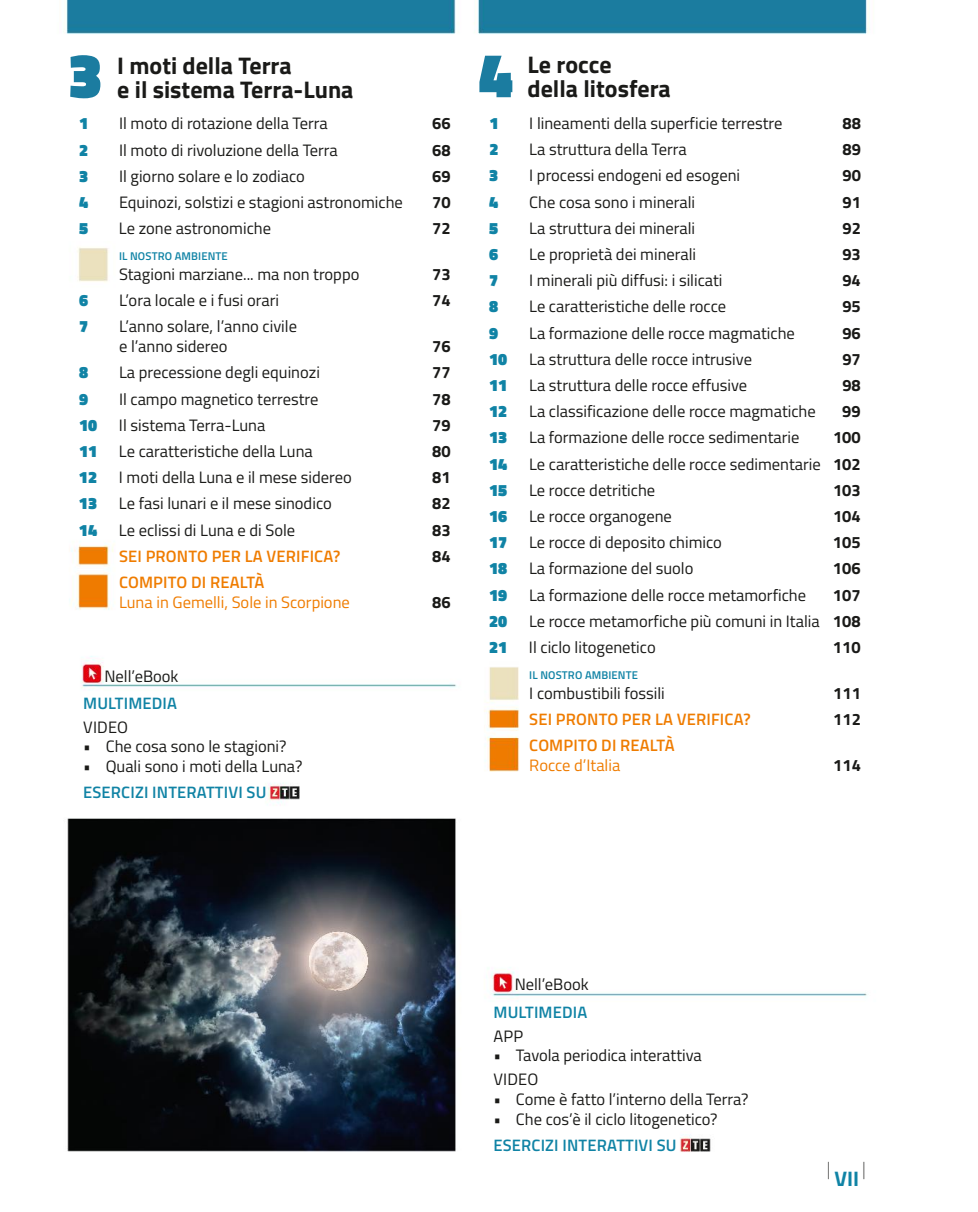
<style>
.page{position:relative;width:978px;height:1212px;background:#fff}
.page>*{position:absolute;margin:0;border:0;box-sizing:border-box;transform-origin:0 0}
.t1{font:900 63px "Titillium";color:#1b7ca0}
.t2{font:700 24px "Titillium";color:#1a1a18}
.t3{font:700 21px "Titillium";color:#1083a5}
.t4{font:100 18px "Titillium";color:#1a1a18}
.t5{font:16.5px/19.8px "Titillium";color:#1a1a18}
.t6{font:700 16.5px "Titillium";color:#1a1a18}
.t7{font:600 16.5px "Titillium";letter-spacing:.01em;color:#ef7c00}
.t8{font:600 16.5px "Titillium";letter-spacing:.01em;color:#1083a5}
.t9{font:900 16.5px "Titillium";color:#1083a5}
.t10{font:16.5px "Titillium";color:#ef7c00}
.t11{font:600 11.25px "Titillium";letter-spacing:.01em;color:#1083a5}
.s1{font-weight:700}
</style>
<div class="page">
<img style="left:66px;top:0;width:803px;height:1152px">
<h1 class="t1" style="left:68px;top:39px;width:36px">3</h1>
<h2 class="t2" style="left:117px;top:55px;width:176px">I moti della Terra</h2>
<h2 class="t2" style="left:117px;top:79px;width:238px">e il sistema Terra-Luna</h2>
<p class="t9" style="left:79px;top:114px;width:11px">1</p>
<p class="t5" style="left:119px;top:116px;width:210px">Il moto di rotazione della Terra</p>
<p class="t6" style="left:432px;top:117px;width:20px">66</p>
<p class="t9" style="left:79px;top:140px;width:11px">2</p>
<p class="t5" style="left:119px;top:142px;width:220px">Il moto di rivoluzione della Terra</p>
<p class="t6" style="left:432px;top:143px;width:20px">68</p>
<p class="t9" style="left:79px;top:166px;width:11px">3</p>
<p class="t5" style="left:119px;top:168px;width:187px">Il giorno solare e lo zodiaco</p>
<p class="t6" style="left:432px;top:169px;width:20px">69</p>
<p class="t9" style="left:79px;top:193px;width:11px">4</p>
<p class="t5" style="left:119px;top:194px;width:285px">Equinozi, solstizi e stagioni astronomiche</p>
<p class="t6" style="left:432px;top:195px;width:20px">70</p>
<p class="t9" style="left:79px;top:219px;width:11px">5</p>
<p class="t5" style="left:119px;top:220px;width:154px">Le zone astronomiche</p>
<p class="t6" style="left:432px;top:222px;width:20px">72</p>
<p class="t11" style="left:119px;top:250px;width:110px">IL NOSTRO AMBIENTE</p>
<p class="t5" style="left:119px;top:266px;width:242px">Stagioni marziane... ma non troppo</p>
<p class="t6" style="left:432px;top:268px;width:20px">73</p>
<p class="t9" style="left:79px;top:291px;width:11px">6</p>
<p class="t5" style="left:119px;top:293px;width:162px">L’ora locale e i fusi orari</p>
<p class="t6" style="left:432px;top:294px;width:20px">74</p>
<p class="t9" style="left:79px;top:317px;width:11px">7</p>
<p class="t5" style="left:119px;top:319px;width:180px">L’anno solare, l’anno civile e l’anno sidereo</p>
<p class="t6" style="left:432px;top:340px;width:20px">76</p>
<p class="t9" style="left:79px;top:363px;width:11px">8</p>
<p class="t5" style="left:119px;top:365px;width:202px">La precessione degli equinozi</p>
<p class="t6" style="left:432px;top:366px;width:20px">77</p>
<p class="t9" style="left:79px;top:389px;width:11px">9</p>
<p class="t5" style="left:119px;top:391px;width:201px">Il campo magnetico terrestre</p>
<p class="t6" style="left:432px;top:392px;width:20px">78</p>
<p class="t9" style="left:79px;top:415px;width:20px">10</p>
<p class="t5" style="left:119px;top:417px;width:148px">Il sistema Terra-Luna</p>
<p class="t6" style="left:432px;top:418px;width:20px">79</p>
<p class="t9" style="left:79px;top:442px;width:20px">11</p>
<p class="t5" style="left:119px;top:443px;width:195px">Le caratteristiche della Luna</p>
<p class="t6" style="left:432px;top:445px;width:20px">80</p>
<p class="t9" style="left:79px;top:468px;width:20px">12</p>
<p class="t5" style="left:119px;top:469px;width:234px">I moti della Luna e il mese sidereo</p>
<p class="t6" style="left:432px;top:471px;width:20px">81</p>
<p class="t9" style="left:79px;top:494px;width:20px">13</p>
<p class="t5" style="left:119px;top:496px;width:214px">Le fasi lunari e il mese sinodico</p>
<p class="t6" style="left:432px;top:497px;width:20px">82</p>
<p class="t9" style="left:79px;top:520px;width:20px">14</p>
<p class="t5" style="left:119px;top:522px;width:178px">Le eclissi di Luna e di Sole</p>
<p class="t6" style="left:432px;top:523px;width:20px">83</p>
<p class="t7" style="left:119px;top:546px;width:223px">SEI PRONTO PER LA VERIFICA?</p>
<p class="t6" style="left:432px;top:549px;width:20px">84</p>
<p class="t7" style="left:119px;top:572px;width:147px">COMPITO DI REALTÀ</p>
<p class="t10" style="left:119px;top:596px;width:232px">Luna in Gemelli, Sole in Scorpione</p>
<p class="t6" style="left:432px;top:595px;width:20px">86</p>
<p class="t5" style="left:104px;top:668px;width:76px">Nell’eBook</p>
<p class="t8" style="left:83px;top:694px;width:95px">MULTIMEDIA</p>
<p class="t5" style="left:83px;top:719px;width:46px">VIDEO</p>
<p class="t5" style="left:83px;top:739px;width:205px">• Che cosa sono le stagioni?</p>
<p class="t5" style="left:83px;top:758px;width:221px">• Quali sono i moti della Luna?</p>
<p class="t8" style="left:83px;top:783px;width:185px">ESERCIZI INTERATTIVI SU</p>
<h1 class="t1" style="left:478px;top:39px;width:36px">4</h1>
<h2 class="t2" style="left:528px;top:55px;width:85px">Le rocce</h2>
<h2 class="t2" style="left:528px;top:79px;width:145px">della litosfera</h2>
<p class="t9" style="left:489px;top:114px;width:11px">1</p>
<p class="t5" style="left:529px;top:115px;width:255px">I lineamenti della superficie terrestre</p>
<p class="t6" style="left:842px;top:117px;width:20px">88</p>
<p class="t9" style="left:489px;top:140px;width:11px">2</p>
<p class="t5" style="left:529px;top:142px;width:159px">La struttura della Terra</p>
<p class="t6" style="left:842px;top:143px;width:20px">89</p>
<p class="t9" style="left:489px;top:166px;width:11px">3</p>
<p class="t5" style="left:529px;top:168px;width:212px">I processi endogeni ed esogeni</p>
<p class="t6" style="left:842px;top:169px;width:20px">90</p>
<p class="t9" style="left:489px;top:192px;width:11px">4</p>
<p class="t5" style="left:529px;top:194px;width:168px">Che cosa sono i minerali</p>
<p class="t6" style="left:842px;top:195px;width:20px">91</p>
<p class="t9" style="left:489px;top:218px;width:11px">5</p>
<p class="t5" style="left:529px;top:220px;width:167px">La struttura dei minerali</p>
<p class="t6" style="left:842px;top:221px;width:20px">92</p>
<p class="t9" style="left:489px;top:245px;width:11px">6</p>
<p class="t5" style="left:529px;top:246px;width:169px">Le proprietà dei minerali</p>
<p class="t6" style="left:842px;top:248px;width:20px">93</p>
<p class="t9" style="left:489px;top:271px;width:11px">7</p>
<p class="t5" style="left:529px;top:273px;width:195px">I minerali più diffusi: i silicati</p>
<p class="t6" style="left:842px;top:274px;width:20px">94</p>
<p class="t9" style="left:489px;top:297px;width:11px">8</p>
<p class="t5" style="left:529px;top:299px;width:198px">Le caratteristiche delle rocce</p>
<p class="t6" style="left:842px;top:300px;width:20px">95</p>
<p class="t9" style="left:489px;top:323px;width:11px">9</p>
<p class="t5" style="left:529px;top:325px;width:267px">La formazione delle rocce magmatiche</p>
<p class="t6" style="left:842px;top:326px;width:20px">96</p>
<p class="t9" style="left:489px;top:349px;width:20px">10</p>
<p class="t5" style="left:529px;top:351px;width:224px">La struttura delle rocce intrusive</p>
<p class="t6" style="left:842px;top:352px;width:20px">97</p>
<p class="t9" style="left:489px;top:376px;width:20px">11</p>
<p class="t5" style="left:529px;top:377px;width:220px">La struttura delle rocce effusive</p>
<p class="t6" style="left:842px;top:379px;width:20px">98</p>
<p class="t9" style="left:489px;top:402px;width:20px">12</p>
<p class="t5" style="left:529px;top:403px;width:288px">La classificazione delle rocce magmatiche</p>
<p class="t6" style="left:842px;top:405px;width:20px">99</p>
<p class="t9" style="left:489px;top:428px;width:20px">13</p>
<p class="t5" style="left:529px;top:430px;width:272px">La formazione delle rocce sedimentarie</p>
<p class="t6" style="left:833px;top:431px;width:29px">100</p>
<p class="t9" style="left:489px;top:454px;width:20px">14</p>
<p class="t5" style="left:529px;top:456px;width:333px">Le caratteristiche delle rocce sedimentarie <span class="s1">102</span></p>
<p class="t9" style="left:489px;top:480px;width:20px">15</p>
<p class="t5" style="left:529px;top:482px;width:128px">Le rocce detritiche</p>
<p class="t6" style="left:833px;top:483px;width:29px">103</p>
<p class="t9" style="left:489px;top:507px;width:20px">16</p>
<p class="t5" style="left:529px;top:508px;width:144px">Le rocce organogene</p>
<p class="t6" style="left:833px;top:509px;width:29px">104</p>
<p class="t9" style="left:489px;top:533px;width:20px">17</p>
<p class="t5" style="left:529px;top:534px;width:194px">Le rocce di deposito chimico</p>
<p class="t6" style="left:833px;top:536px;width:29px">105</p>
<p class="t9" style="left:489px;top:559px;width:20px">18</p>
<p class="t5" style="left:529px;top:561px;width:166px">La formazione del suolo</p>
<p class="t6" style="left:833px;top:562px;width:29px">106</p>
<p class="t9" style="left:489px;top:585px;width:20px">19</p>
<p class="t5" style="left:529px;top:587px;width:279px">La formazione delle rocce metamorfiche</p>
<p class="t6" style="left:833px;top:588px;width:29px">107</p>
<p class="t9" style="left:489px;top:611px;width:20px">20</p>
<p class="t5" style="left:529px;top:613px;width:333px">Le rocce metamorfiche più comuni in Italia <span class="s1">108</span></p>
<p class="t9" style="left:489px;top:637px;width:20px">21</p>
<p class="t5" style="left:529px;top:639px;width:128px">Il ciclo litogenetico</p>
<p class="t6" style="left:833px;top:640px;width:29px">110</p>
<p class="t11" style="left:529px;top:668px;width:110px">IL NOSTRO AMBIENTE</p>
<p class="t5" style="left:529px;top:685px;width:137px">I combustibili fossili</p>
<p class="t6" style="left:833px;top:686px;width:29px">111</p>
<p class="t7" style="left:529px;top:709px;width:223px">SEI PRONTO PER LA VERIFICA?</p>
<p class="t6" style="left:833px;top:712px;width:29px">112</p>
<p class="t7" style="left:529px;top:736px;width:147px">COMPITO DI REALTÀ</p>
<p class="t10" style="left:529px;top:759px;width:92px">Rocce d’Italia</p>
<p class="t6" style="left:833px;top:758px;width:29px">114</p>
<p class="t5" style="left:515px;top:977px;width:76px">Nell’eBook</p>
<p class="t8" style="left:493px;top:1002px;width:95px">MULTIMEDIA</p>
<p class="t5" style="left:493px;top:1028px;width:31px">APP</p>
<p class="t5" style="left:493px;top:1046px;width:210px;line-height:23.5px">• Tavola periodica interattiva<br>VIDEO</p>
<p class="t5" style="left:493px;top:1091px;width:257px">• Come è fatto l’interno della Terra?</p>
<p class="t5" style="left:493px;top:1111px;width:226px">• Che cos’è il ciclo litogenetico?</p>
<p class="t8" style="left:493px;top:1135px;width:185px">ESERCIZI INTERATTIVI SU</p>
<p class="t4" style="left:827px;top:1162px;width:5px">|</p>
<p class="t3" style="left:834px;top:1170px;width:26px">VII</p>
<p class="t4" style="left:862px;top:1162px;width:5px">|</p>
</div>
